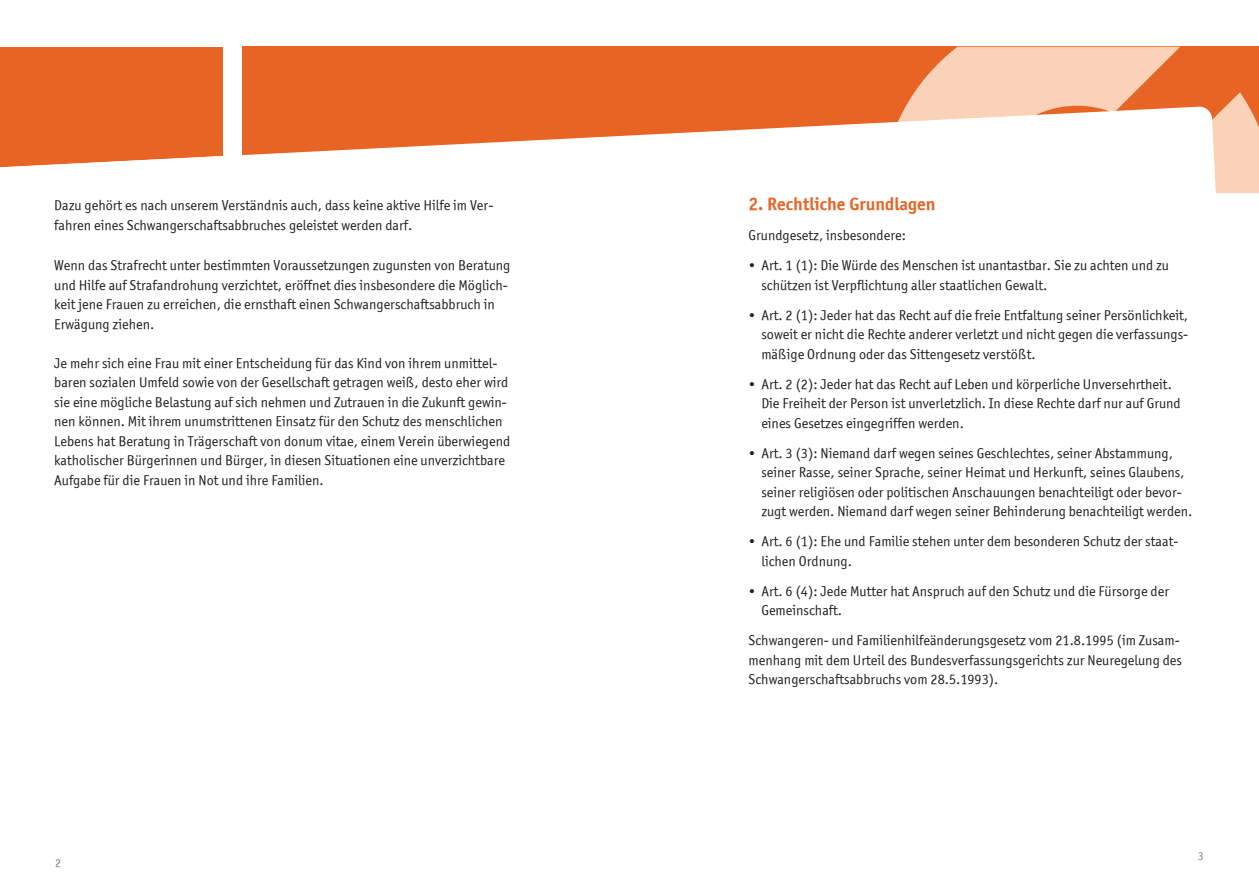
<style>
.page{position:relative;width:1259px;height:893px;background:#fff}
.page>*{position:absolute;margin:0;border:0;box-sizing:border-box;transform-origin:0 0}
.t1{font:18px "Officina Sans ITCTT Bold";color:#e86424}
.t2{font:14.25px/19.5px "Officina Sans ITCTT Book";color:#231f20}
.t3{font:12px "Officina Sans ITCTT Book";color:#828487}
</style>
<div class="page">
<div style="left:0;top:47px;width:223px;height:146px;background:#e86424"></div>
<div style="left:243px;top:47px;width:1016px;height:146px;background:#e86424"></div>
<svg style="left:906px;top:47px;width:353px;height:146px;fill:#f9d2b7"></svg>
<svg style="left:0;top:106px;width:1227px;height:87px;fill:#fff"></svg>
<p class="t2" style="left:54px;top:196px;width:440px">Dazu gehört es nach unserem Verständnis auch, dass keine aktive Hilfe im Ver&shy;fahren eines Schwangerschaftsabbruches geleistet werden darf.</p>
<p class="t2" style="left:54px;top:256px;width:458px">Wenn das Strafrecht unter bestimmten Voraussetzungen zugunsten von Beratung und Hilfe auf Strafandrohung verzichtet, eröffnet dies insbesondere die Möglich&shy;keit jene Frauen zu erreichen, die ernsthaft einen Schwangerschaftsabbruch in Erwägung ziehen.</p>
<p class="t2" style="left:54px;top:353px;width:457px">Je mehr sich eine Frau mit einer Entscheidung für das Kind von ihrem unmittel&shy;baren sozialen Umfeld sowie von der Gesellschaft getragen weiß, desto eher wird sie eine mögliche Belastung auf sich nehmen und Zutrauen in die Zukunft gewin&shy;nen können. Mit ihrem unumstrittenen Einsatz für den Schutz des menschlichen Lebens hat Beratung in Trägerschaft von donum vitae, einem Verein überwiegend katholischer Bürgerinnen und Bürger, in diesen Situationen eine unverzichtbare Aufgabe für die Frauen in Not und ihre Familien.</p>
<p class="t3" style="left:55px;top:855px;width:7px">2</p>
<p class="t1" style="left:748px;top:193px;width:188px">2. Rechtliche Grundlagen</p>
<p class="t2" style="left:748px;top:226px;width:159px">Grundgesetz, insbesondere:</p>
<p class="t2" style="left:761px;top:256px;width:409px;text-indent:-13px">• Art. 1 (1): Die Würde des Menschen ist unantastbar. Sie zu achten und zu schützen ist Verpflichtung aller staatlichen Gewalt.</p>
<p class="t2" style="left:761px;top:305px;width:428px;text-align:justify;text-indent:-13px">• Art. 2 (1): Jeder hat das Recht auf die freie Entfaltung seiner Persönlichkeit, soweit er nicht die Rechte anderer verletzt und nicht gegen die verfassungs&shy;mäßige Ordnung oder das Sittengesetz verstößt.</p>
<p class="t2" style="left:761px;top:374px;width:421px;text-indent:-13px">• Art. 2 (2): Jeder hat das Recht auf Leben und körperliche Unversehrtheit.<br>Die Freiheit der Person ist unverletzlich. In diese Rechte darf nur auf Grund eines Gesetzes eingegriffen werden.</p>
<p class="t2" style="left:761px;top:443px;width:432px;text-indent:-13px">• Art. 3 (3): Niemand darf wegen seines Geschlechtes, seiner Abstammung, seiner Rasse, seiner Sprache, seiner Heimat und Herkunft, seines Glaubens, seiner religiösen oder politischen Anschauungen benachteiligt oder bevor&shy;zugt werden. Niemand darf wegen seiner Behinderung benachteiligt werden.</p>
<p class="t2" style="left:761px;top:532px;width:419px;text-indent:-13px">• Art. 6 (1): Ehe und Familie stehen unter dem besonderen Schutz der staat&shy;lichen Ordnung.</p>
<p class="t2" style="left:761px;top:581px;width:409px;text-indent:-13px">• Art. 6 (4): Jede Mutter hat Anspruch auf den Schutz und die Fürsorge der<br>Gemeinschaft.</p>
<p class="t2" style="left:748px;top:630px;width:435px">Schwangeren- und Familienhilfeänderungsgesetz vom 21.8.1995 (im Zusam&shy;menhang mit dem Urteil des Bundesverfassungsgerichts zur Neuregelung des<br>Schwangerschaftsabbruchs vom 28.5.1993).</p>
<p class="t3" style="left:1198px;top:849px;width:7px">3</p>
</div>
